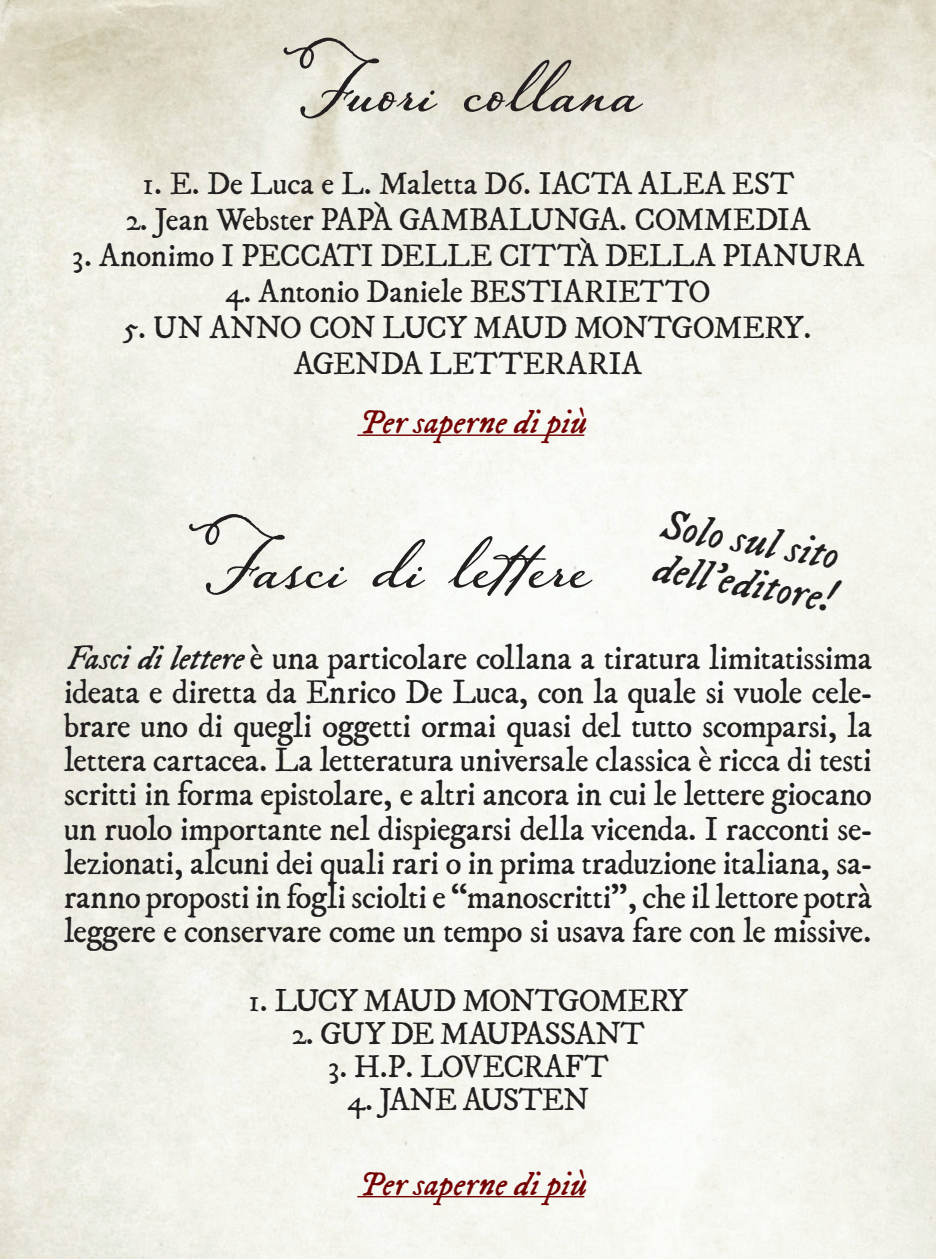
<style>
.page{position:relative;width:936px;height:1259px;background:#fff}
.page>*{position:absolute;margin:0;border:0;box-sizing:border-box;transform-origin:0 0}
.t1{font:700 90px "Solantra Pro";color:#231f20}
.t2{font:36px/43.2px "IM FELL DW Pica Italic";color:#231f20}
.t3{font:28.5px/34.2px "IM FELL DW Pica Roman";letter-spacing:-.025em;color:#231f20;text-align:justify}
.t4{font:28.5px "IM FELL DW Pica Italic";color:#740304}
.t5{font:27px/36px "IM FELL DW Pica Roman";letter-spacing:-.005em;color:#231f20;text-align:center}
.t6{font:27px "IM FELL DW Pica Roman";letter-spacing:-.025em;color:#231f20}
.s1{font-family:"IM FELL DW Pica Italic"}
</style>
<div class="page">
<hr style="left:357px;top:434px;width:227px;height:2px;background:#740304">
<hr style="left:357px;top:1196px;width:227px;height:1px;background:#740304">
<h1 class="t1" style="left:295px;top:26px;width:347px">Fuori collana</h1>
<p class="t5" style="left:142px;top:167px;width:653px">1. E. De Luca e L. Maletta D6. IACTA ALEA EST</p>
<p class="t5" style="left:126px;top:203px;width:686px">2. Jean Webster PAPÀ GAMBALUNGA. COMMEDIA</p>
<p class="t5" style="left:72px;top:239px;width:793px">3. Anonimo I PECCATI DELLE CITTÀ DELLA PIANURA</p>
<p class="t5" style="left:225px;top:275px;width:487px">4. Antonio Daniele BESTIARIETTO</p>
<p class="t5" style="left:124px;top:311px;width:689px">5. UN ANNO CON LUCY MAUD MONTGOMERY.<br>AGENDA LETTERARIA</p>
<p class="t4" style="left:357px;top:403px;width:228px">Per saperne di più</p>
<h1 class="t1" style="left:201px;top:502px;width:391px">Fasci di lettere</h1>
<p class="t2" style="left:661px;top:504px;width:183px;rotate:10deg">Solo sul sito dell’editore!</p>
<p class="t3" style="left:64px;top:642px;width:810px"><span class="s1">Fasci di lettere</span> è una particolare collana a tiratura limitatissima ideata e diretta da Enrico De Luca, con la quale si vuole cele&shy;brare uno di quegli oggetti ormai quasi del tutto scomparsi, la lettera cartacea. La letteratura universale classica è ricca di testi scritti in forma epistolare, e altri ancora in cui le lettere giocano un ruolo importante nel dispiegarsi della vicenda. I racconti se&shy;lezionati, alcuni dei quali rari o in prima traduzione italiana, sa&shy;ranno proposti in fogli sciolti e “manoscritti”, che il lettore potrà leggere e conservare come un tempo si usava fare con le missive.</p>
<p class="t6" style="left:248px;top:983px;width:441px">1. LUCY MAUD MONTGOMERY</p>
<p class="t5" style="left:292px;top:1017px;width:353px">2. GUY DE MAUPASSANT</p>
<p class="t5" style="left:327px;top:1050px;width:282px">3. H.P. LOVECRAFT</p>
<p class="t5" style="left:347px;top:1083px;width:243px">4. JANE AUSTEN</p>
<p class="t4" style="left:357px;top:1164px;width:228px">Per saperne di più</p>
</div>
